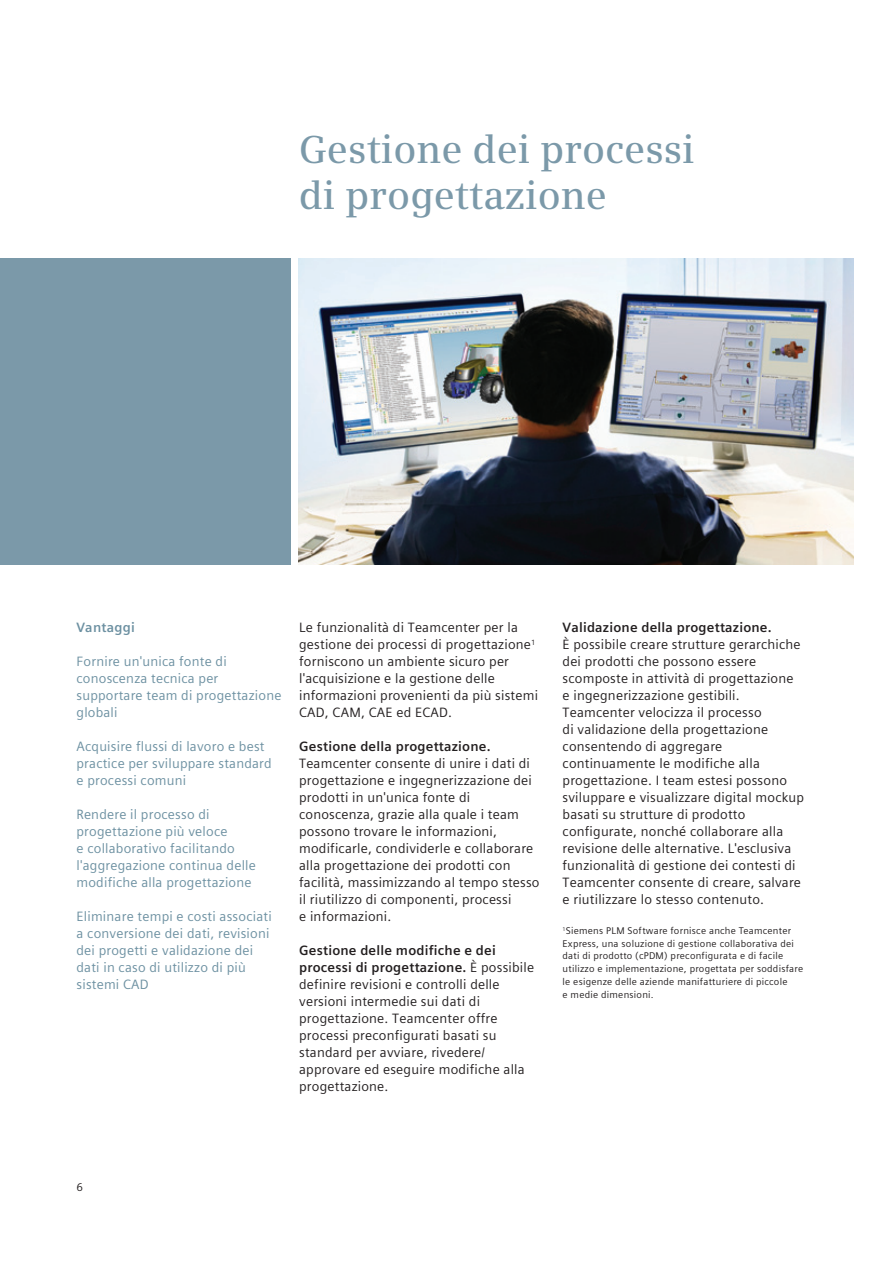
<style>
.page{position:relative;width:893px;height:1263px;background:#fff}
.page>*{position:absolute;margin:0;border:0;box-sizing:border-box;transform-origin:0 0}
._01__Headline__26pt{font:600 39px/46.8px "Siemens Serif";color:#7b99a9}
._04__Copy___9pt_4mm{font:13.5px/17px "Siemens Sans Global";letter-spacing:.015em;color:#231f20}
._05__Marginal_notes{font:13.5px/17px "Siemens Sans Global";letter-spacing:.015em;color:#6c90a1}
._05__Marginal_notes-2{font:700 13.5px "Siemens Sans Global";letter-spacing:.015em;color:#6c90a1}
.t1{font:11.25px "Siemens Sans";color:#231f20}
._06__Captions_footno{font:9.75px/12.8px "Siemens Sans";letter-spacing:.025em;color:#231f20}
.s1{font-weight:700}
</style>
<div class="page">
<img style="left:298px;top:258px;width:556px;height:306px">
<div style="left:0;top:258px;width:290px;height:306px;background:#7b99a9"></div>
<p class="_01__Headline__26pt" style="left:299px;top:126px;width:397px">Gestione dei processi di progettazione</p>
<p class="_05__Marginal_notes-2" style="left:77px;top:617px;width:60px">Vantaggi</p>
<p class="_05__Marginal_notes" style="left:77px;top:653px;width:206px">Fornire un'unica fonte di conoscenza tecnica per supportare team di progettazione globali</p>
<p class="_05__Marginal_notes" style="left:77px;top:738px;width:197px">Acquisire flussi di lavoro e best practice per sviluppare standard e processi comuni</p>
<p class="_05__Marginal_notes" style="left:77px;top:806px;width:181px">Rendere il processo di progettazione più veloce<br>e collaborativo facilitando l'aggregazione continua delle modifiche alla progettazione</p>
<p class="_05__Marginal_notes" style="left:77px;top:908px;width:197px">Eliminare tempi e costi associati a conversione dei dati, revisioni dei progetti e validazione dei dati in caso di utilizzo di più sistemi CAD</p>
<p class="_04__Copy___9pt_4mm" style="left:299px;top:619px;width:240px">Le funzionalità di Teamcenter per la gestione dei processi di progettazione<sup>1 </sup>forniscono un ambiente sicuro per l'acquisizione e la gestione delle informazioni provenienti da più sistemi CAD, CAM, CAE ed ECAD.</p>
<p class="_04__Copy___9pt_4mm" style="left:299px;top:738px;width:242px"><span class="s1">Gestione della progettazione.<br></span>Teamcenter consente di unire i dati di progettazione e ingegnerizzazione dei prodotti in un'unica fonte di conoscenza, grazie alla quale i team possono trovare le informazioni, modificarle, condividerle e collaborare alla progettazione dei prodotti con facilità, massimizzando al tempo stesso il riutilizzo di componenti, processi<br>e informazioni.</p>
<p class="_04__Copy___9pt_4mm" style="left:299px;top:942px;width:236px"><span class="s1">Gestione delle modifiche e dei processi di progettazione.</span> È possibile definire revisioni e controlli delle versioni intermedie sui dati di progettazione. Teamcenter offre processi preconfigurati basati su standard per avviare, rivedere/ approvare ed eseguire modifiche alla progettazione.</p>
<p class="_04__Copy___9pt_4mm" style="left:563px;top:619px;width:243px"><span class="s1">Validazione della progettazione.<br></span>È possibile creare strutture gerarchiche dei prodotti che possono essere scomposte in attività di progettazione<br>e ingegnerizzazione gestibili.<br>Teamcenter velocizza il processo<br>di validazione della progettazione consentendo di aggregare continuamente le modifiche alla progettazione. I team estesi possono sviluppare e visualizzare digital mockup basati su strutture di prodotto configurate, nonché collaborare alla revisione delle alternative. L'esclusiva funzionalità di gestione dei contesti di Teamcenter consente di creare, salvare e riutilizzare lo stesso contenuto.</p>
<p class="_06__Captions_footno" style="left:563px;top:924px;width:242px"><sup>1</sup>Siemens PLM Software fornisce anche Teamcenter Express, una soluzione di gestione collaborativa dei dati di prodotto (cPDM) preconfigurata e di facile utilizzo e implementazione, progettata per soddisfare le esigenze delle aziende manifatturiere di piccole<br>e medie dimensioni.</p>
<p class="t1" style="left:77px;top:1180px;width:8px">6</p>
</div>
